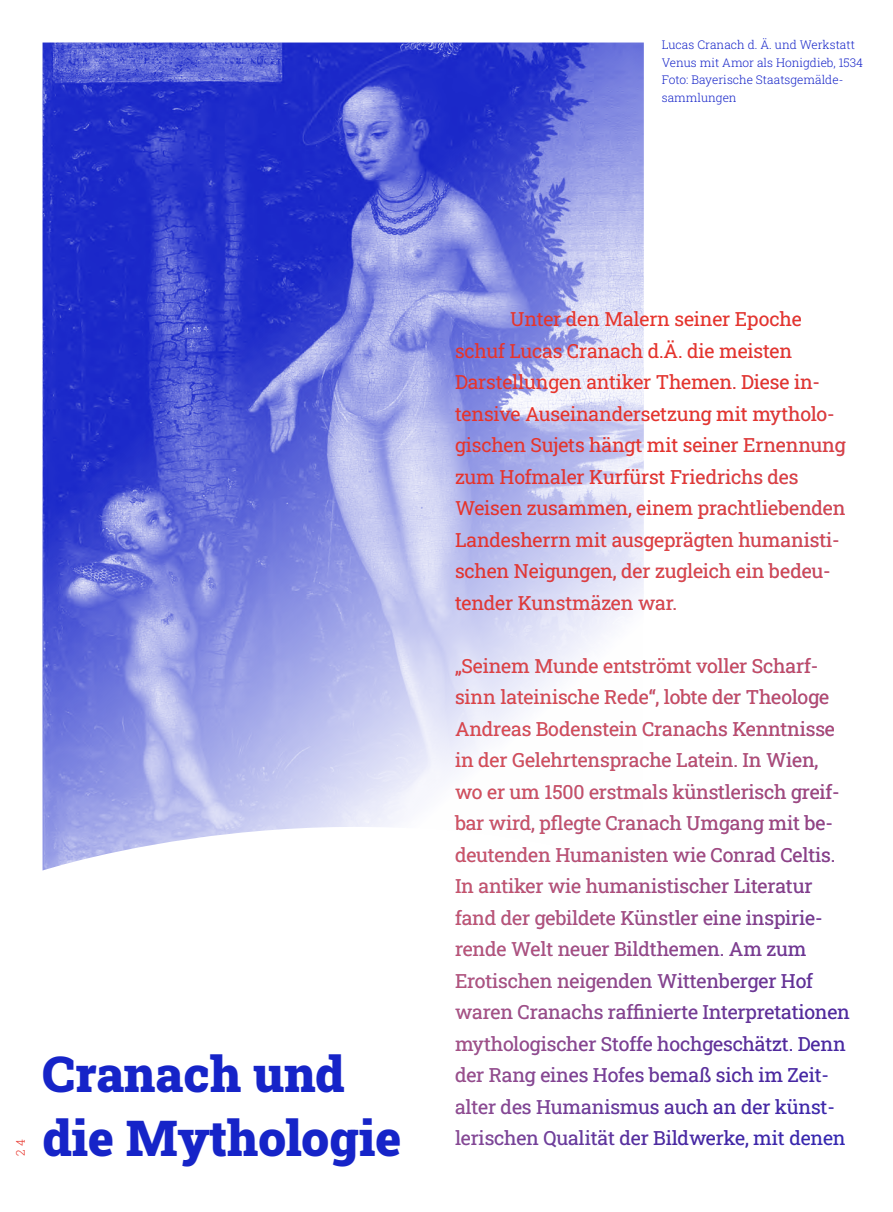
<style>
.page{position:relative;width:893px;height:1212px;background:#fff}
.page>*{position:absolute;margin:0;border:0;box-sizing:border-box;transform-origin:0 0}
.t1{font:900 49.5px/63px "Roboto Slab";color:#1624c8}
.t2{font:19.5px/31.5px "Roboto Slab";letter-spacing:-.01em;color:#e7332a}
.t3{font:300 12px/17.9px "Roboto Slab";color:#1624c8}
.t4{font:300 12px "Roboto Slab";color:#e7332a}
</style>
<div class="page">
<img style="left:43px;top:43px;width:601px;height:827px">
<p class="t3" style="left:662px;top:35px;width:203px">Lucas Cranach d. Ä. und Werkstatt<br>Venus mit Amor als Honigdieb, 1534<br>Foto: Bayerische Staatsgemälde&shy;sammlungen</p>
<p class="t4" style="left:12px;top:1156px;width:19px;rotate:-90deg">2 4</p>
<h1 class="t1" style="left:43px;top:1042px;width:361px">Cranach und die Mythologie</h1>
<p class="t2" style="left:455px;top:303px;width:392px;text-indent:55px">Unter den Malern seiner Epoche schuf Lucas Cranach d.Ä. die meisten Darstellungen antiker Themen. Diese in&shy;tensive Auseinandersetzung mit mytholo&shy;gischen Sujets hängt mit seiner Ernennung zum Hofmaler Kurfürst Friedrichs des Weisen zusammen, einem prachtliebenden Landesherrn mit ausgeprägten humanisti&shy;schen Neigungen, der zugleich ein bedeu&shy;tender Kunstmäzen war.</p>
<p class="t2" style="left:455px;top:649px;width:397px">„Seinem Munde entströmt voller Scharf&shy;sinn lateinische Rede“, lobte der Theologe Andreas Bodenstein Cranachs Kenntnisse in der Gelehrtensprache Latein. In Wien, wo er um 1500 erstmals künstlerisch greif&shy;bar wird, pflegte Cranach Umgang mit be&shy;deutenden Humanisten wie Conrad Celtis.<br>In antiker wie humanistischer Literatur fand der gebildete Künstler eine inspirie&shy;rende Welt neuer Bildthemen. Am zum Erotischen neigenden Wittenberger Hof waren Cranachs raffinierte Interpretationen mythologischer Stoffe hochgeschätzt. Denn der Rang eines Hofes bemaß sich im Zeit&shy;alter des Humanismus auch an der künst&shy;lerischen Qualität der Bildwerke, mit denen</p>
</div>
